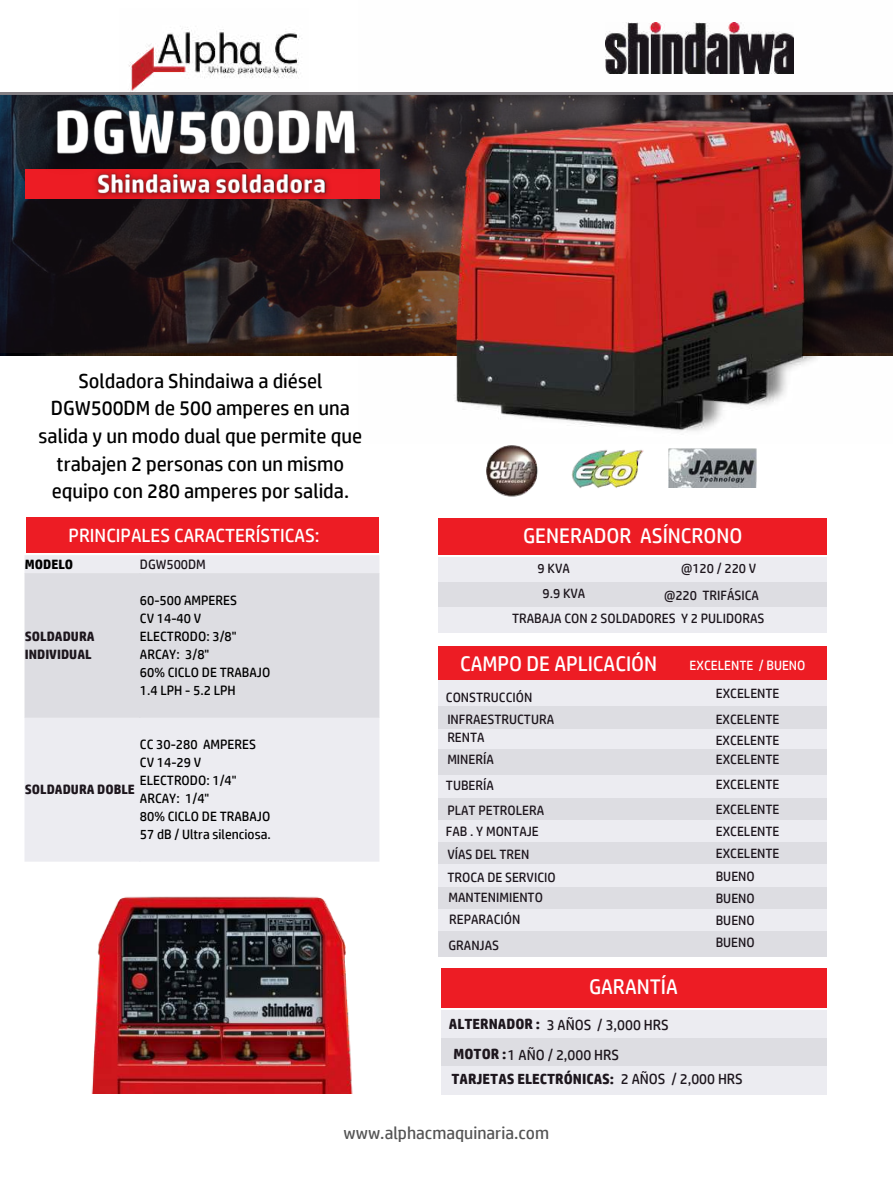
<style>
.page{position:relative;width:893px;height:1191px;background:#fff}
.page>*{position:absolute;margin:0;border:0;box-sizing:border-box;transform-origin:0 0}
.t1{font:21.15px "HP Simplified";color:#fff}
.t2{font:20.4px/27.8px "HP Simplified";color:#000;text-align:center}
.t3{font:19.05px "HP Simplified";color:#fff}
.t4{font:17.4px "HP Simplified";color:#545454}
.t5{font:700 14.7px/30.2px "HP Simplified";color:#1d161d}
.t6{font:14.7px "HP Simplified";color:#1d161d}
.t7{font:13.5px/23.1px "HP Simplified";color:#1d161d}
.t8{font:13.5px/18px "HP Simplified";color:#000}
.t9{font:700 13.5px/18px "HP Simplified";color:#1d161d}
.t10{font:13.5px "HP Simplified";color:#fff}
.t11{font:700 13.5px "HP Simplified";color:#000}
.s1{font-weight:400}
</style>
<div class="page">
<svg style="left:0;top:93px;width:359px;height:260px;background:#1d171b"></svg>
<div style="left:438px;top:518px;width:388px;height:36px;background:#ed1c24"></div>
<div style="left:438px;top:556px;width:388px;height:26px;background:#ececf1"></div>
<div style="left:438px;top:582px;width:388px;height:25px;background:#dddde2"></div>
<div style="left:438px;top:607px;width:388px;height:26px;background:#ececf1"></div>
<img style="left:129px;top:27px;width:173px;height:45px">
<div style="left:25px;top:555px;width:354px;height:306px;background:#ececf1"></div>
<div style="left:25px;top:573px;width:354px;height:144px;background:#dddde2"></div>
<div style="left:26px;top:517px;width:353px;height:35px;background:#ed1c24"></div>
<div style="left:438px;top:646px;width:388px;height:37px;background:#ed1c24"></div>
<div style="left:438px;top:705px;width:388px;height:26px;background:#dddde2"></div>
<div style="left:438px;top:679px;width:388px;height:26px;background:#ececf1"></div>
<div style="left:438px;top:729px;width:388px;height:25px;background:#ececf1"></div>
<div style="left:438px;top:749px;width:388px;height:25px;background:#dddde2"></div>
<div style="left:438px;top:774px;width:388px;height:26px;background:#ececf1"></div>
<div style="left:438px;top:798px;width:388px;height:25px;background:#dddde2"></div>
<div style="left:438px;top:820px;width:388px;height:26px;background:#ececf1"></div>
<div style="left:438px;top:841px;width:388px;height:26px;background:#dddde2"></div>
<div style="left:438px;top:863px;width:388px;height:26px;background:#ececf1"></div>
<div style="left:438px;top:886px;width:388px;height:26px;background:#dddde2"></div>
<div style="left:438px;top:908px;width:388px;height:26px;background:#ececf1"></div>
<div style="left:438px;top:931px;width:388px;height:25px;background:#dddde2"></div>
<img style="left:668px;top:448px;width:88px;height:39px">
<img style="left:571px;top:449px;width:73px;height:39px">
<img style="left:486px;top:445px;width:52px;height:52px">
<img style="left:359px;top:22px;width:533px;height:410px">
<img style="left:26px;top:72px;width:358px;height:180px">
<div style="left:440px;top:968px;width:386px;height:40px;background:#ed1c24"></div>
<div style="left:440px;top:1010px;width:386px;height:28px;background:#ececf1"></div>
<div style="left:440px;top:1038px;width:386px;height:28px;background:#dddde2"></div>
<div style="left:441px;top:1066px;width:385px;height:28px;background:#ececf1"></div>
<img style="left:91px;top:896px;width:262px;height:197px">
<h2 class="t2" style="left:39px;top:366px;width:325px">Soldadora Shindaiwa a diésel<br>DGW500DM de 500 amperes en una salida y un modo dual que permite que trabajen 2 personas con un mismo equipo con 280 amperes por salida.</h2>
<h3 class="t3" style="left:69px;top:524px;width:252px">PRINCIPALES CARACTERÍSTICAS:</h3>
<p class="t11" style="left:25px;top:556px;width:50px">MODELO</p>
<p class="t7" style="left:140px;top:552px;width:67px">DGW500DM</p>
<p class="t9" style="left:25px;top:627px;width:71px">SOLDADURA<br>INDIVIDUAL</p>
<p class="t8" style="left:140px;top:591px;width:132px">60-500 AMPERES<br>CV 14-40 V<br>ELECTRODO: 3/8"<br>ARCAY: 3/8"<br>60% CICLO DE TRABAJO<br>1.4 LPH - 5.2 LPH</p>
<p class="t8" style="left:140px;top:735px;width:132px">CC 30-280 AMPERES<br>CV 14-29 V<br>ELECTRODO: 1/4"<br>ARCAY: 1/4"<br>80% CICLO DE TRABAJO<br>57 dB / Ultra silenciosa.</p>
<p class="t9" style="left:25px;top:780px;width:111px">SOLDADURA DOBLE</p>
<h1 class="t1" style="left:523px;top:523px;width:221px">GENERADOR ASÍNCRONO</h1>
<p class="t7" style="left:537px;top:556px;width:34px">9 KVA</p>
<p class="t7" style="left:681px;top:556px;width:77px">@120 / 220 V</p>
<p class="t7" style="left:512px;top:583px;width:254px;text-indent:152px">@220 TRIFÁSICA<br>TRABAJA CON 2 SOLDADORES Y 2 PULIDORAS</p>
<p class="t7" style="left:542px;top:581px;width:44px">9.9 KVA</p>
<h1 class="t1" style="left:460px;top:652px;width:199px">CAMPO DE APLICACIÓN</h1>
<p class="t7" style="left:446px;top:685px;width:88px">CONSTRUCCIÓN</p>
<p class="t7" style="left:447px;top:707px;width:108px">INFRAESTRUCTURA</p>
<p class="t10" style="left:689px;top:657px;width:117px">EXCELENTE / BUENO</p>
<p class="t7" style="left:715px;top:679px;width:65px;line-height:26.5px">EXCELENTE<br>EXCELENTE</p>
<p class="t7" style="left:447px;top:725px;width:39px">RENTA</p>
<p class="t7" style="left:715px;top:728px;width:65px">EXCELENTE</p>
<p class="t7" style="left:447px;top:747px;width:48px">MINERÍA</p>
<p class="t7" style="left:715px;top:748px;width:65px">EXCELENTE</p>
<p class="t7" style="left:446px;top:773px;width:49px">TUBERÍA</p>
<p class="t7" style="left:715px;top:772px;width:65px">EXCELENTE</p>
<p class="t7" style="left:447px;top:798px;width:98px">PLAT PETROLERA</p>
<p class="t7" style="left:715px;top:797px;width:65px">EXCELENTE</p>
<p class="t7" style="left:446px;top:819px;width:94px">FAB . Y MONTAJE</p>
<p class="t7" style="left:715px;top:819px;width:65px">EXCELENTE</p>
<p class="t7" style="left:447px;top:842px;width:83px">VÍAS DEL TREN</p>
<p class="t7" style="left:715px;top:841px;width:65px">EXCELENTE</p>
<p class="t7" style="left:447px;top:865px;width:110px">TROCA DE SERVICIO</p>
<p class="t7" style="left:715px;top:864px;width:40px">BUENO</p>
<p class="t7" style="left:448px;top:885px;width:96px">MANTENIMIENTO</p>
<p class="t7" style="left:715px;top:886px;width:40px">BUENO</p>
<p class="t7" style="left:448px;top:905px;width:73px;line-height:26.4px">REPARACIÓN<br>GRANJAS</p>
<p class="t7" style="left:715px;top:908px;width:41px;line-height:22px">BUENO<br>BUENO</p>
<h1 class="t1" style="left:589px;top:974px;width:90px">GARANTÍA</h1>
<p class="t5" style="left:453px;top:1008px;width:167px;text-indent:-5px">ALTERNADOR :<br>MOTOR :<span class="s1">1 AÑO / 2,000 HRS</span></p>
<p class="t5" style="left:451px;top:1063px;width:293px">TARJETAS ELECTRÓNICAS: <span class="s1">2 AÑOS / 2,000 HRS</span></p>
<p class="t6" style="left:546px;top:1016px;width:123px">3 AÑOS / 3,000 HRS</p>
<p class="t4" style="left:343px;top:1123px;width:207px">www.alphacmaquinaria.com</p>
</div>
